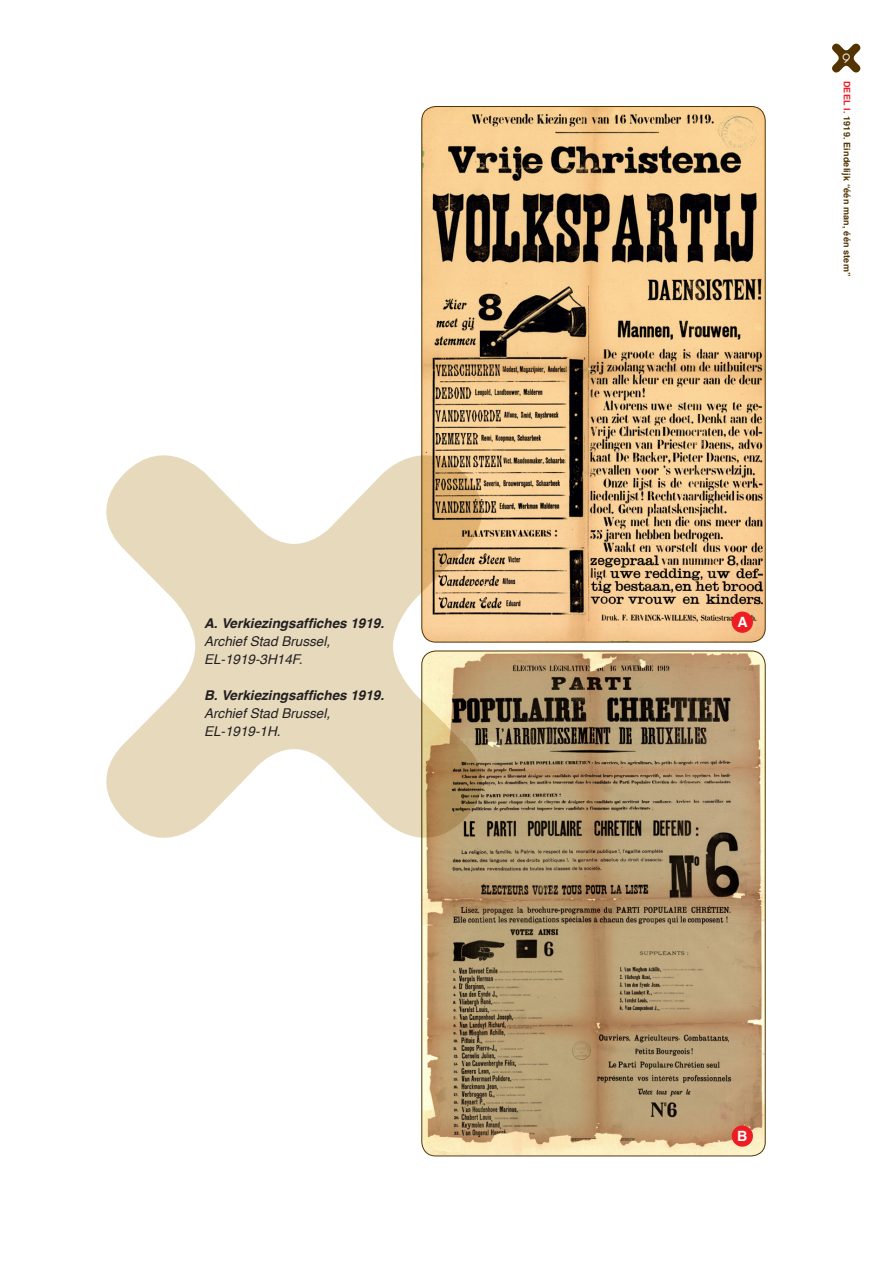
<style>
.page{position:relative;width:893px;height:1263px;background:#fff}
.page>*{position:absolute;margin:0;border:0;box-sizing:border-box;transform-origin:0 0}
.t1{font:700 14.1px "Helvetica";color:#fff}
.t2{font:italic 13.5px "Helvetica";color:#231f20}
.t3{font:italic 700 13.5px "Helvetica";color:#231f20}
.t4{font:12px "Abeatby Kai";color:#fff}
.t5{font:700 9px "Helvetica";letter-spacing:.02em;color:#543302}
.s1{color:#ee1d23}
</style>
<div class="page">
<img style="left:422px;top:106px;width:343px;height:536px">
<img style="left:422px;top:651px;width:343px;height:504px">
<svg style="left:832px;top:43px;width:29px;height:30px"></svg>
<div style="left:732px;top:611px;width:21px;height:22px;background:#ee1d23;border-radius:50%"></div>
<div style="left:732px;top:1125px;width:21px;height:22px;background:#ee1d23;border-radius:50%"></div>
<svg style="left:106px;top:454px;width:377px;height:385px;fill:#e7dabc"></svg>
<p class="t3" style="left:204px;top:612px;width:182px">A. Verkiezingsaffiches 1919.</p>
<p class="t2" style="left:204px;top:631px;width:128px">Archief Stad Brussel,</p>
<p class="t2" style="left:204px;top:649px;width:100px">EL-1919-3H14F.</p>
<p class="t3" style="left:204px;top:684px;width:182px">B. Verkiezingsaffiches 1919.</p>
<p class="t2" style="left:204px;top:703px;width:128px">Archief Stad Brussel,</p>
<p class="t2" style="left:204px;top:721px;width:78px">EL-1919-1H.</p>
<p class="t4" style="left:843px;top:53px;width:9px">9</p>
<p class="t5" style="left:854px;top:81px;width:197px;rotate:90deg"><span class="s1">DEEL I.</span> 1919. Eindelijk “één man, één stem”</p>
<p class="t1" style="left:737px;top:611px;width:12px">A</p>
<p class="t1" style="left:737px;top:1124px;width:12px">B</p>
</div>
